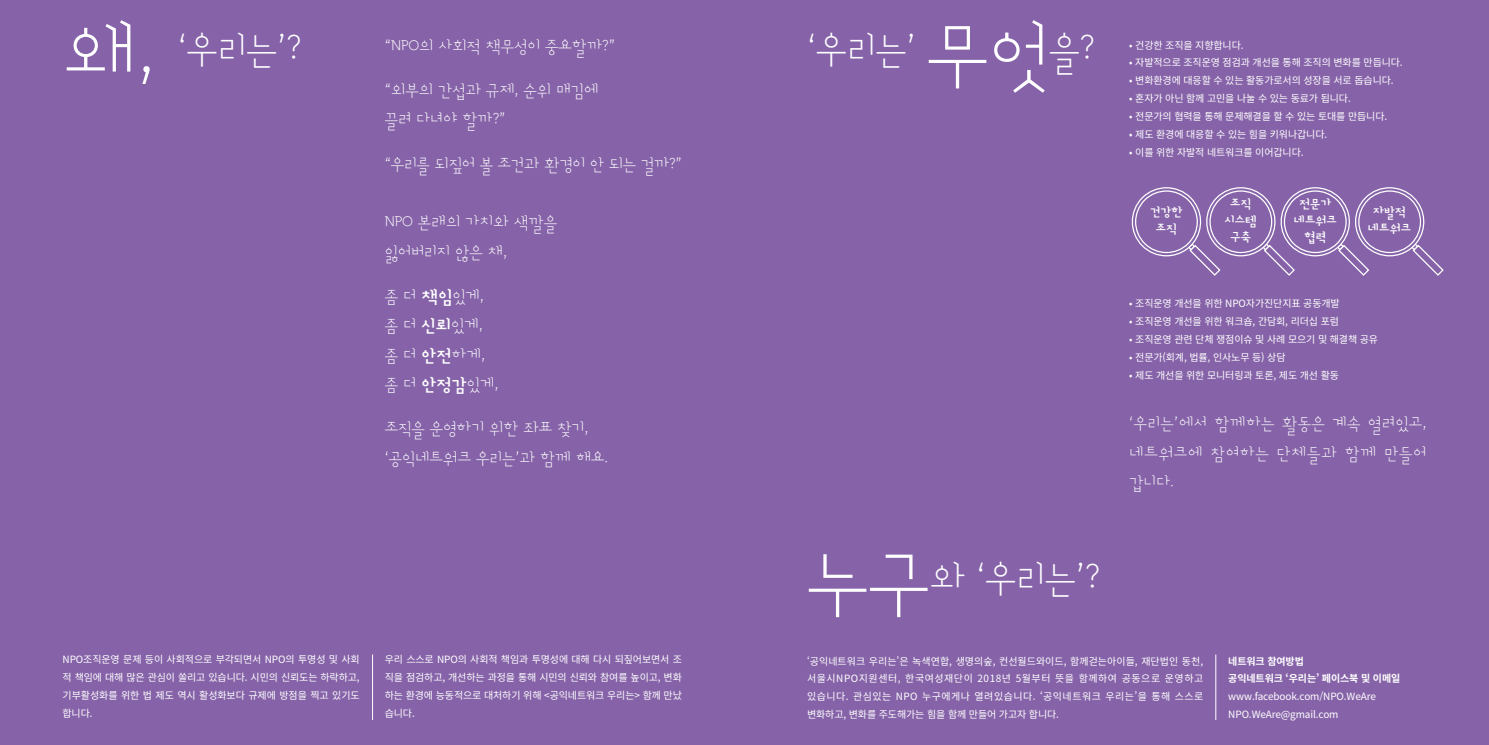
<style>
.page{position:relative;width:1489px;height:745px;background:#fff}
.page>*{position:absolute;margin:0;border:0;box-sizing:border-box;transform-origin:0 0}
.t1{font:40px "designhouse OTF Light";color:#fff}
.t2{font:17.5px/29.4px "designhouse OTF Light";color:#fff}
.t3{font:12.5px/16.5px "designhouse OTF Bold";color:#fff;text-align:center}
.t4{font:10px/17.9px "Noto Sans CJ Kkr";letter-spacing:-.01em;color:#fff;text-align:justify}
.t5{font:700 10px/17.9px "Noto Sans CJ Kkr";letter-spacing:-.01em;color:#fff}
.s1{font-size:80px}
.s2{font-family:"designhouse OTF Bold"}
</style>
<div class="page">
<div style="left:0;top:0;width:1488px;height:744px;background:#8663a8"></div>
<hr style="left:372px;top:654px;width:1px;height:65px;background:#fff">
<hr style="left:1215px;top:654px;width:1px;height:65px;background:#fff">
<svg style="left:1131px;top:187px;width:313px;height:89px"></svg>
<h1 class="t1" style="left:63px;top:30px;width:240px"><span class="s1">왜,</span> ‘우리는’?</h1>
<h2 class="t2" style="left:385px;top:33px;width:232px">“NPO의 사회적 책무성이 중요할까?”</h2>
<h2 class="t2" style="left:385px;top:77px;width:215px">“외부의 간섭과 규제, 순위 매김에 끌려 다녀야 할까?”</h2>
<h2 class="t2" style="left:385px;top:151px;width:299px">“우리를 되짚어 볼 조건과 환경이 안 되는 걸까?”</h2>
<h2 class="t2" style="left:385px;top:209px;width:174px">NPO 본래의 가치와 색깔을 잃어버리지 않은 채,</h2>
<h2 class="t2" style="left:385px;top:283px;width:115px">좀 더 <span class="s2">책임</span>있게, 좀 더 <span class="s2">신뢰</span>있게, 좀 더 <span class="s2">안전</span>하게, 좀 더 <span class="s2">안정감</span>있게,</h2>
<h2 class="t2" style="left:385px;top:415px;width:225px">조직을 운영하기 위한 좌표 찾기, ‘공익네트워크 우리는’과 함께 해요.</h2>
<h1 class="t1" style="left:807px;top:30px;width:289px">‘우리는’ <span class="s1">무엇</span>을?</h1>
<h1 class="t1" style="left:807px;top:558px;width:294px"><span class="s1">누구</span>와 ‘우리는’?</h1>
<p class="t4" style="left:1129px;top:36px;width:116px">• 건강한 조직을 지향합니다.</p>
<p class="t4" style="left:1129px;top:54px;width:275px">• 자발적으로 조직운영 점검과 개선을 통해 조직의 변화를 만듭니다.</p>
<p class="t4" style="left:1129px;top:72px;width:266px">• 변화환경에 대응할 수 있는 활동가로서의 성장을 서로 돕습니다.</p>
<p class="t4" style="left:1129px;top:90px;width:223px">• 혼자가 아닌 함께 고민을 나눌 수 있는 동료가 됩니다.</p>
<p class="t4" style="left:1129px;top:108px;width:259px">• 전문가의 협력을 통해 문제해결을 할 수 있는 토대를 만듭니다.</p>
<p class="t4" style="left:1129px;top:125px;width:199px">• 제도 환경에 대응할 수 있는 힘을 키워나갑니다.</p>
<p class="t4" style="left:1129px;top:143px;width:176px">• 이를 위한 자발적 네트워크를 이어갑니다.</p>
<p class="t3" style="left:1224px;top:196px;width:34px">조직 시스템 구축</p>
<p class="t3" style="left:1293px;top:196px;width:45px">전문가 네트워크 협력</p>
<p class="t3" style="left:1149px;top:205px;width:34px">건강한 조직</p>
<p class="t3" style="left:1367px;top:205px;width:45px">자발적 네트워크</p>
<p class="t4" style="left:1129px;top:295px;width:212px">• 조직운영 개선을 위한 NPO자가진단지표 공동개발</p>
<p class="t4" style="left:1129px;top:312px;width:211px">• 조직운영 개선을 위한 워크숍, 간담회, 리더십 포럼</p>
<p class="t4" style="left:1129px;top:330px;width:250px">• 조직운영 관련 단체 쟁점이슈 및 사례 모으기 및 해결책 공유</p>
<p class="t4" style="left:1129px;top:348px;width:158px">• 전문가(회계, 법률, 인사노무 등) 상담</p>
<p class="t4" style="left:1129px;top:366px;width:211px">• 제도 개선을 위한 모니터링과 토론, 제도 개선 활동</p>
<h2 class="t2" style="left:1129px;top:410px;width:299px;text-align:justify">‘우리는’에서 함께하는 활동은 계속 열려있고, 네트워크에 참여하는 단체들과 함께 만들어 갑니다.</h2>
<p class="t4" style="left:63px;top:650px;width:299px">NPO조직운영 문제 등이 사회적으로 부각되면서 NPO의 투명성 및 사회 적 책임에 대해 많은 관심이 쏠리고 있습니다. 시민의 신뢰도는 하락하고, 기부활성화를 위한 법 제도 역시 활성화보다 규제에 방점을 찍고 있기도 합니다.</p>
<p class="t4" style="left:385px;top:650px;width:299px">우리 스스로 NPO의 사회적 책임과 투명성에 대해 다시 되짚어보면서 조 직을 점검하고, 개선하는 과정을 통해 시민의 신뢰와 참여를 높이고, 변화 하는 환경에 능동적으로 대처하기 위해 &lt;공익네트워크 우리는&gt; 함께 만났 습니다.</p>
<p class="t5" style="left:1228px;top:651px;width:173px">네트워크 참여방법<br>공익네트워크 ‘우리는’ 페이스북 및 이메일</p>
<p class="t4" style="left:807px;top:651px;width:398px">‘공익네트워크 우리는’은 녹색연합, 생명의숲, 컨선월드와이드, 함께걷는아이들, 재단법인 동천, 서울시NPO지원센터, 한국여성재단이 2018년 5월부터 뜻을 함께하여 공동으로 운영하고 있습니다. 관심있는 NPO 누구에게나 열려있습니다. ‘공익네트워크 우리는’을 통해 스스로 변화하고, 변화를 주도해가는 힘을 함께 만들어 가고자 합니다.</p>
<p class="t4" style="left:1228px;top:687px;width:149px">www.facebook.com/NPO.WeAre<br>NPO.WeAre@gmail.com</p>
</div>
